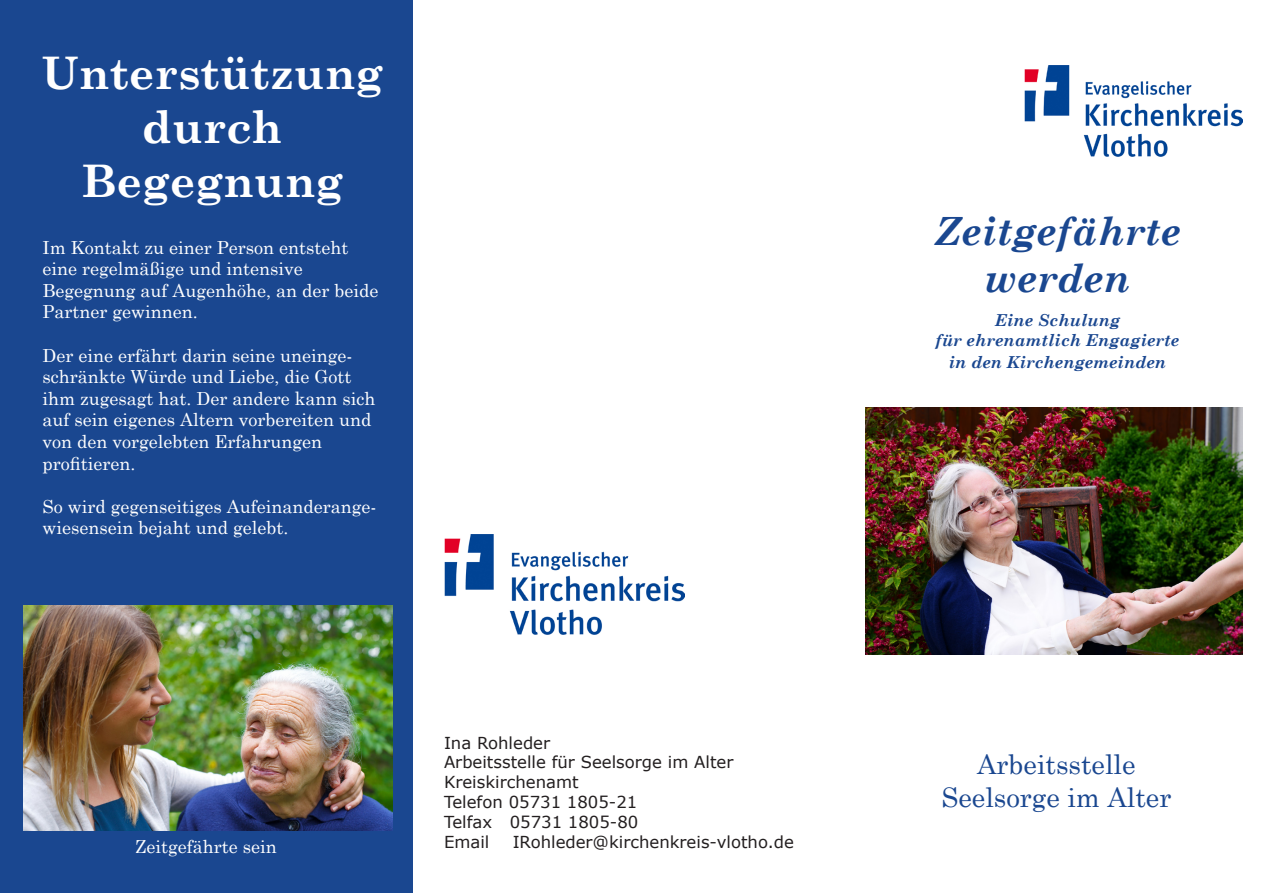
<style>
.page{position:relative;width:1263px;height:893px;background:#fff}
.page>*{position:absolute;margin:0;border:0;box-sizing:border-box;transform-origin:0 0}
.t1{font:700 45px/54px "Century Schoolbook";color:#fff;text-align:center}
.t2{font:italic 700 39px/46.8px "Century Schoolbook";color:#1a4790;text-align:center}
.t3{font:27px/32.4px "Century Schoolbook";color:#1a4790;text-align:center}
.t4{font:18px/21.6px "Century Schoolbook";color:#fff}
.t5{font:16.5px/19.8px "Verdana";color:#231f20}
.t6{font:italic 700 16.5px/19.8px "Century Schoolbook";color:#1a4790;text-align:center}
</style>
<div class="page">
<div style="left:0;top:0;width:412px;height:893px;background:#1a4790"></div>
<img style="left:1025px;top:66px;width:218px;height:90px">
<img style="left:865px;top:408px;width:378px;height:246px">
<img style="left:444px;top:534px;width:240px;height:100px">
<img style="left:23px;top:605px;width:370px;height:225px">
<h1 class="t1" style="left:41px;top:43px;width:343px">Unterstützung durch<br>Begegnung</h1>
<p class="t4" style="left:43px;top:235px;width:338px">Im Kontakt zu einer Person entsteht eine regelmäßige und intensive<br>Begegnung auf Augenhöhe, an der beide<br>Partner gewinnen.</p>
<p class="t4" style="left:43px;top:343px;width:335px">Der eine erfährt darin seine uneinge&shy;schränkte Würde und Liebe, die Gott ihm zugesagt hat. Der andere kann sich auf sein eigenes Altern vorbereiten und von den vorgelebten Erfahrungen profitieren.</p>
<p class="t4" style="left:43px;top:494px;width:335px">So wird gegenseitiges Aufeinanderange&shy;wiesensein bejaht und gelebt.</p>
<p class="t4" style="left:136px;top:834px;width:143px">Zeitgefährte sein</p>
<p class="t5" style="left:444px;top:732px;width:291px">Ina Rohleder<br>Arbeitsstelle für Seelsorge im Alter<br>Kreiskirchenamt<br>Telefon 05731 1805-21<br>Telfax 05731 1805-80<br>Email</p>
<p class="t5" style="left:513px;top:831px;width:283px">IRohleder@kirchenkreis-vlotho.de</p>
<h2 class="t2" style="left:934px;top:206px;width:249px">Zeitgefährte werden</h2>
<p class="t6" style="left:935px;top:310px;width:245px">Eine Schulung<br>für ehrenamtlich Engagierte</p>
<p class="t6" style="left:949px;top:351px;width:219px">in den Kirchengemeinden</p>
<h3 class="t3" style="left:941px;top:746px;width:232px">Arbeitsstelle<br>Seelsorge im Alter</h3>
</div>
